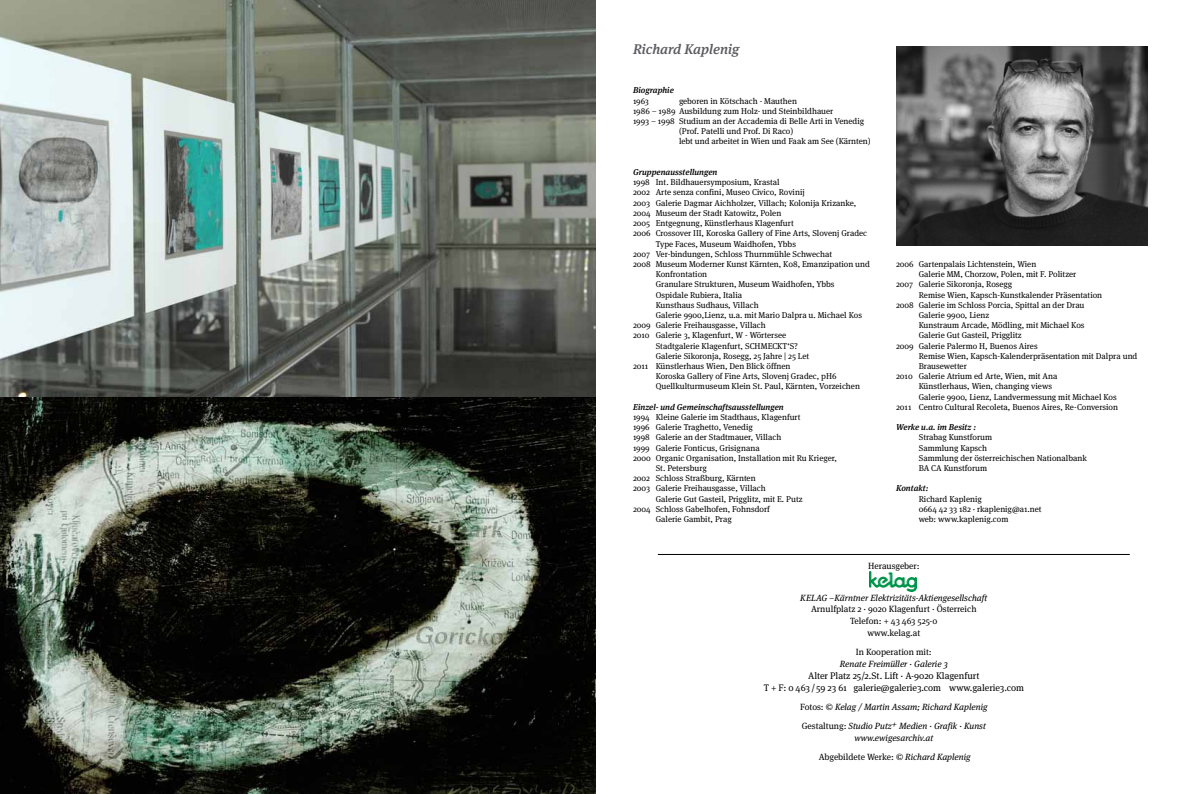
<style>
.page{position:relative;width:1191px;height:794px;background:#fff}
.page>*{position:absolute;margin:0;border:0;box-sizing:border-box;transform-origin:0 0}
.t1{font:italic 500 14px "Meta Serif Pro";color:#5c5b60}
.t2{font:9.5px/12px "Meta Serif Pro";letter-spacing:-.005em;color:#000;text-align:center}
.t3{font:italic 9px/19px "Meta Serif Pro";color:#000}
.t4{font:9px/12px "Meta Serif Pro";color:#000;text-align:center}
.t5{font:8.5px/10.2px "Meta Serif Pro";color:#000}
.t6{font:italic 500 8.5px "Meta Serif Pro";color:#000}
.s1{font-style:normal}
</style>
<div class="page">
<img style="left:896px;top:46px;width:251px;height:200px">
<img style="left:869px;top:572px;width:47px;height:19px">
<hr style="left:658px;top:554px;width:471px;height:1px;background:#000">
<img style="left:0;top:0;width:595px;height:794px">
<h1 class="t1" style="left:633px;top:39px;width:108px">Richard Kaplenig</h1>
<p class="t6" style="left:633px;top:84px;width:42px">Biographie</p>
<p class="t5" style="left:633px;top:95px;width:17px">1963</p>
<p class="t5" style="left:679px;top:95px;width:119px">geboren in Kötschach - Mauthen</p>
<p class="t5" style="left:633px;top:105px;width:202px">1986 – 1989 Ausbildung zum Holz- und Steinbildhauer</p>
<p class="t5" style="left:633px;top:116px;width:233px">1993 – 1998 Studium an der Accademia di Belle Arti in Venedig</p>
<p class="t5" style="left:679px;top:126px;width:116px">(Prof. Patelli und Prof. Di Raco)</p>
<p class="t5" style="left:679px;top:136px;width:193px">lebt und arbeitet in Wien und Faak am See (Kärnten)</p>
<p class="t6" style="left:633px;top:166px;width:86px">Gruppenausstellungen</p>
<p class="t5" style="left:633px;top:177px;width:148px">1998 Int. Bildhauersymposium, Krastal</p>
<p class="t5" style="left:633px;top:187px;width:173px">2002 Arte senza confini, Museo Civico, Rovinij</p>
<p class="t5" style="left:633px;top:197px;width:225px">2003 Galerie Dagmar Aichholzer, Villach; Kolonija Krizanke,</p>
<p class="t5" style="left:633px;top:207px;width:150px">2004 Museum der Stadt Katowitz, Polen</p>
<p class="t5" style="left:633px;top:218px;width:162px">2005 Entgegnung, Künstlerhaus Klagenfurt</p>
<p class="t5" style="left:633px;top:228px;width:236px">2006 Crossover III, Koroska Gallery of Fine Arts, Slovenj Gradec</p>
<p class="t5" style="left:655px;top:238px;width:142px">Type Faces, Museum Waidhofen, Ybbs</p>
<p class="t5" style="left:633px;top:248px;width:201px">2007 Ver-bindungen, Schloss Thurnmühle Schwechat</p>
<p class="t5" style="left:633px;top:258px;width:238px">2008 Museum Moderner Kunst Kärnten, K08, Emanzipation und</p>
<p class="t5" style="left:655px;top:269px;width:53px">Konfrontation</p>
<p class="t5" style="left:655px;top:279px;width:180px">Granulare Strukturen, Museum Waidhofen, Ybbs</p>
<p class="t5" style="left:655px;top:289px;width:88px">Ospidale Rubiera, Italia</p>
<p class="t5" style="left:655px;top:299px;width:104px">Kunsthaus Sudhaus, Villach</p>
<p class="t5" style="left:655px;top:309px;width:208px">Galerie 9900,Lienz, u.a. mit Mario Dalpra u. Michael Kos</p>
<p class="t5" style="left:633px;top:320px;width:134px">2009 Galerie Freihausgasse, Villach</p>
<p class="t5" style="left:633px;top:330px;width:155px">2010 Galerie 3, Klagenfurt, W - Wörtersee</p>
<p class="t5" style="left:655px;top:340px;width:144px">Stadtgalerie Klagenfurt, SCHMECKT‘S?</p>
<p class="t5" style="left:655px;top:350px;width:155px">Galerie Sikoronja, Rosegg, 25 Jahre | 25 Let</p>
<p class="t5" style="left:633px;top:360px;width:159px">2011 Künstlerhaus Wien, Den Blick öffnen</p>
<p class="t5" style="left:655px;top:371px;width:182px">Koroska Gallery of Fine Arts, Slovenj Gradec, pH6</p>
<p class="t5" style="left:655px;top:381px;width:206px">Quellkulturmuseum Klein St. Paul, Kärnten, Vorzeichen</p>
<p class="t6" style="left:633px;top:400px;width:152px">Einzel- und Gemeinschaftsausstellungen</p>
<p class="t5" style="left:633px;top:411px;width:169px">1994 Kleine Galerie im Stadthaus, Klagenfurt</p>
<p class="t5" style="left:633px;top:422px;width:121px">1996 Galerie Traghetto, Venedig</p>
<p class="t5" style="left:633px;top:432px;width:150px">1998 Galerie an der Stadtmauer, Villach</p>
<p class="t5" style="left:633px;top:442px;width:128px">1999 Galerie Fonticus, Grisignana</p>
<p class="t5" style="left:633px;top:452px;width:205px">2000 Organic Organisation, Installation mit Ru Krieger,</p>
<p class="t5" style="left:655px;top:462px;width:53px">St. Petersburg</p>
<p class="t5" style="left:633px;top:473px;width:124px">2002 Schloss Straßburg, Kärnten</p>
<p class="t5" style="left:633px;top:483px;width:134px">2003 Galerie Freihausgasse, Villach</p>
<p class="t5" style="left:655px;top:493px;width:148px">Galerie Gut Gasteil, Prigglitz, mit E. Putz</p>
<p class="t5" style="left:633px;top:503px;width:138px">2004 Schloss Gabelhofen, Fohnsdorf</p>
<p class="t5" style="left:655px;top:513px;width:78px">Galerie Gambit, Prag</p>
<p class="t4" style="left:868px;top:559px;width:53px">Herausgeber:</p>
<p class="t3" style="left:800px;top:588px;width:189px">KELAG –Kärntner Elektrizitäts-Aktiengesellschaft</p>
<p class="t4" style="left:811px;top:602px;width:167px">Arnulfplatz 2 · 9020 Klagenfurt · Österreich<br>Telefon: + 43 463 525-0<br>www.kelag.at</p>
<p class="t4" style="left:856px;top:645px;width:77px">In Kooperation mit:</p>
<p class="t3" style="left:839px;top:653px;width:109px">Renate Freimüller · Galerie 3</p>
<p class="t2" style="left:763px;top:669px;width:262px">Alter Platz 25/2.St. Lift · A-9020 Klagenfurt<br>T + F: 0 463 / 59 23 61 galerie@galerie3.com www.galerie3.com</p>
<p class="t3" style="left:800px;top:696px;width:189px"><span class="s1">Fotos: ©</span> Kelag / Martin Assam; Richard Kaplenig<br><span class="s1">Gestaltung:</span> Studio Putz+ Medien · Grafik · Kunst</p>
<p class="t3" style="left:819px;top:727px;width:153px;text-align:center">www.ewigesarchiv.at<br><span class="s1">Abgebildete Werke: ©</span> Richard Kaplenig</p>
<p class="t5" style="left:896px;top:258px;width:142px">2006 Gartenpalais Lichtenstein, Wien</p>
<p class="t5" style="left:918px;top:269px;width:159px">Galerie MM, Chorzow, Polen, mit F. Politzer</p>
<p class="t5" style="left:896px;top:279px;width:118px">2007 Galerie Sikoronja, Rosegg</p>
<p class="t5" style="left:918px;top:289px;width:185px">Remise Wien, Kapsch-Kunstkalender Präsentation</p>
<p class="t5" style="left:896px;top:299px;width:190px">2008 Galerie im Schloss Porcia, Spittal an der Drau</p>
<p class="t5" style="left:918px;top:309px;width:72px">Galerie 9900, Lienz</p>
<p class="t5" style="left:918px;top:320px;width:167px">Kunstraum Arcade, Mödling, mit Michael Kos</p>
<p class="t5" style="left:918px;top:330px;width:104px">Galerie Gut Gasteil, Prigglitz</p>
<p class="t5" style="left:896px;top:340px;width:143px">2009 Galerie Palermo H, Buenos Aires</p>
<p class="t5" style="left:918px;top:350px;width:220px">Remise Wien, Kapsch-Kalenderpräsentation mit Dalpra und</p>
<p class="t5" style="left:918px;top:360px;width:50px">Brausewetter</p>
<p class="t5" style="left:896px;top:371px;width:163px">2010 Galerie Atrium ed Arte, Wien, mit Ana</p>
<p class="t5" style="left:918px;top:381px;width:135px">Künstlerhaus, Wien, changing views</p>
<p class="t5" style="left:918px;top:391px;width:199px">Galerie 9900, Lienz, Landvermessung mit Michael Kos</p>
<p class="t5" style="left:896px;top:401px;width:223px">2011 Centro Cultural Recoleta, Buenos Aires, Re-Conversion</p>
<p class="t6" style="left:896px;top:421px;width:82px">Werke u.a. im Besitz :</p>
<p class="t5" style="left:918px;top:432px;width:170px">Strabag Kunstforum<br>Sammlung Kapsch<br>Sammlung der österreichischen Nationalbank<br>BA CA Kunstforum</p>
<p class="t6" style="left:896px;top:482px;width:34px">Kontakt:</p>
<p class="t5" style="left:918px;top:493px;width:124px">Richard Kaplenig<br>0664 42 33 182 · rkaplenig@a1.net web: www.kaplenig.com</p>
</div>
